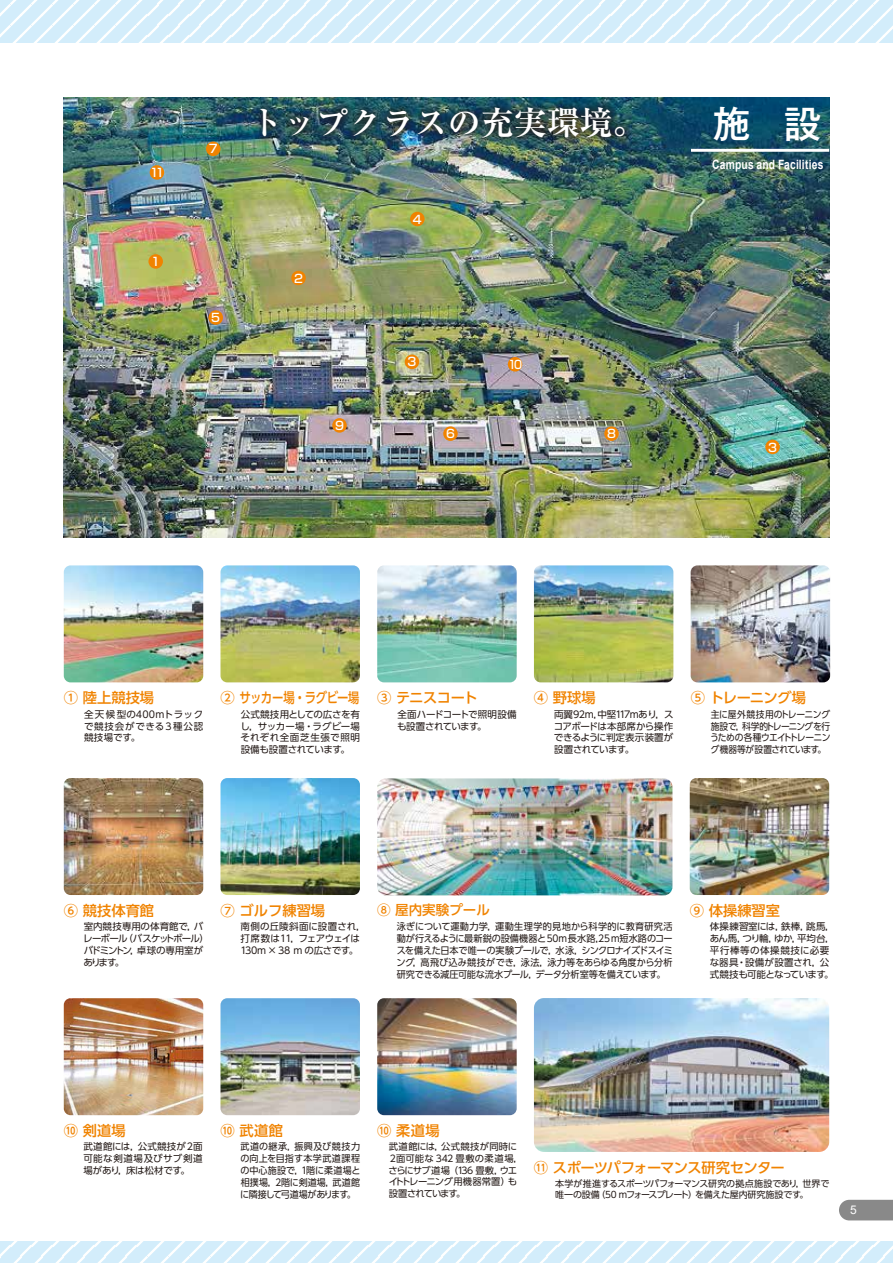
<style>
.page{position:relative;width:893px;height:1263px;background:#fff}
.page>*{position:absolute;margin:0;border:0;box-sizing:border-box;transform-origin:0 0}
.t1{font:500 37.05px "Gothic MB101 Pr 6";color:#fff}
.t2{font:700 33px "Ryumin Pr 6";color:#fff}
.t3{font:500 14.25px "UD Shin Go Pr 6";letter-spacing:-.015em;color:#f08300}
.t4{font:500 14.25px "UD Shin Go Pr 6";letter-spacing:-.045em;color:#f08300}
.t5{font:500 14.25px "UD Shin Go Pr 6";letter-spacing:-.04em;color:#f08300}
.t6{font:500 13.5px "UD Shin Go Pr 6";color:#f08300}
.t7{font:700 12.9px "Arial";letter-spacing:.015em;color:#fff;scale:.8 1}
.t8{font:12px "Arial";color:#fff}
.t9{font:500 11.7px "Shin Go Pr 6";color:#fff}
.t10{font:500 11.7px "Shin Go Pr 6";color:#fff;scale:.9 1}
.t11{font:9.45px/11.9px "UD Shin Go Pr 6";letter-spacing:-.02em;color:#221815;text-align:justify}
.t12{font:9.45px/11.9px "UD Shin Go Pr 6";letter-spacing:-.02em;color:#221815;text-align:justify;scale:.96 1}
.t13{font:9.45px/11.9px "UD Shin Go Pr 6";color:#221815}
.t14{font:9.45px/11.9px "UD Shin Go Pr 6";letter-spacing:-.02em;color:#221815;text-align:justify;scale:.95 1}
.t15{font:9.45px/11.9px "UD Shin Go Pr 6";letter-spacing:-.02em;color:#221815;text-align:justify;scale:.92 1}
.t16{font:9.45px/11.9px "UD Shin Go Pr 6";letter-spacing:-.065em;color:#221815}
.t17{font:9.45px/11.9px "UD Shin Go Pr 6";letter-spacing:-.045em;color:#221815}
.t18{font:9.3px/11.7px "UD Shin Go Pr 6";letter-spacing:-.035em;color:#221815}
.t19{font:9px/11.2px "UD Shin Go Pr 6";letter-spacing:-.035em;color:#221815}
.s1{font-size:13.95px}
</style>
<div class="page">
<img style="left:64px;top:98px;width:765px;height:440px">
<div style="left:148px;top:254px;width:15px;height:15px;background:#f08300;border-radius:50%"></div>
<div style="left:443px;top:426px;width:15px;height:15px;background:#f08300;border-radius:50%"></div>
<div style="left:291px;top:271px;width:15px;height:14px;background:#f08300;border-radius:50%"></div>
<div style="left:206px;top:142px;width:14px;height:14px;background:#f08300;border-radius:50%"></div>
<div style="left:765px;top:440px;width:15px;height:14px;background:#f08300;border-radius:50%"></div>
<div style="left:405px;top:355px;width:14px;height:14px;background:#f08300;border-radius:50%"></div>
<div style="left:604px;top:426px;width:15px;height:15px;background:#f08300;border-radius:50%"></div>
<div style="left:410px;top:212px;width:15px;height:14px;background:#f08300;border-radius:50%"></div>
<div style="left:332px;top:418px;width:15px;height:15px;background:#f08300;border-radius:50%"></div>
<div style="left:208px;top:310px;width:15px;height:15px;background:#f08300;border-radius:50%"></div>
<div style="left:508px;top:357px;width:14px;height:15px;background:#f08300;border-radius:50%"></div>
<div style="left:150px;top:165px;width:14px;height:15px;background:#f08300;border-radius:50%"></div>
<img style="left:690px;top:778px;width:139px;height:117px">
<img style="left:64px;top:778px;width:139px;height:117px">
<img style="left:220px;top:778px;width:140px;height:117px">
<img style="left:534px;top:998px;width:295px;height:154px">
<img style="left:64px;top:565px;width:139px;height:117px">
<img style="left:534px;top:565px;width:139px;height:117px">
<img style="left:220px;top:565px;width:140px;height:117px">
<img style="left:691px;top:565px;width:139px;height:117px">
<img style="left:377px;top:565px;width:140px;height:117px">
<img style="left:64px;top:998px;width:139px;height:117px">
<img style="left:220px;top:998px;width:140px;height:117px">
<img style="left:377px;top:998px;width:140px;height:117px">
<img style="left:377px;top:778px;width:295px;height:117px">
<hr style="left:691px;top:149px;width:138px;height:3px;background:#fff">
<div style="left:252px;top:98px;width:381px;height:48px;background:#221815;opacity:.75"></div>
<svg style="left:0;top:0;width:893px;height:43px;background:#d9effb"></svg>
<svg style="left:0;top:1242px;width:893px;height:21px;background:#d9effb"></svg>
<svg style="left:839px;top:1200px;width:54px;height:20px"></svg>
<p class="t9" style="left:150px;top:163px;width:16px">11</p>
<p class="t9" style="left:151px;top:252px;width:10px">1</p>
<p class="t9" style="left:209px;top:139px;width:10px">7</p>
<p class="t9" style="left:211px;top:308px;width:10px">5</p>
<h2 class="t2" style="left:250px;top:97px;width:398px">トップクラスの充実環境。</h2>
<p class="t9" style="left:294px;top:269px;width:10px">2</p>
<p class="t9" style="left:335px;top:416px;width:10px">9</p>
<p class="t9" style="left:413px;top:210px;width:10px">4</p>
<p class="t9" style="left:408px;top:352px;width:10px">3</p>
<p class="t9" style="left:446px;top:424px;width:10px">6</p>
<p class="t10" style="left:508px;top:355px;width:17px">10</p>
<p class="t9" style="left:607px;top:424px;width:10px">8</p>
<h1 class="t1" style="left:713px;top:93px;width:110px">施　設</h1>
<h3 class="t7" style="left:712px;top:155px;width:140px">Campus and Facilities</h3>
<p class="t9" style="left:768px;top:437px;width:10px">3</p>
<h3 class="t3" style="left:64px;top:686px;width:92px">① 陸上競技場</h3>
<p class="t11" style="left:84px;top:708px;width:121px">全天候型の400mトラックで競技会ができる３種公認競技場です。</p>
<h3 class="t3" style="left:220px;top:686px;width:141px">② サッカー場・ラグビー<span class="s1">場</span></h3>
<p class="t11" style="left:240px;top:708px;width:121px">公式競技用としての広さを有し，サッカー場・ラグビー場それぞれ全面芝生張で照明設備も設置されています。</p>
<h3 class="t3" style="left:377px;top:686px;width:102px">③ テニスコート</h3>
<p class="t17" style="left:397px;top:708px;width:121px">全面ハードコートで照明設備も設置されています。</p>
<h3 class="t3" style="left:534px;top:686px;width:63px">④ 野球場</h3>
<p class="t11" style="left:554px;top:708px;width:121px">両翼92m，中堅117mあり，スコアボードは本部席から操作できるように判定表示装置が設置されています。</p>
<h3 class="t5" style="left:691px;top:686px;width:117px">⑤ トレーニング場</h3>
<p class="t15" style="left:710px;top:708px;width:132px">主に屋外競技用のトレーニング施設で，科学的トレーニングを行うための各種ウエイトトレーニング機器等が設置されています。</p>
<h3 class="t3" style="left:64px;top:899px;width:92px">⑥ 競技体育館</h3>
<p class="t16" style="left:83px;top:920px;width:127px">室内競技専用の体育館で，バレーボール（バスケットボール）バドミントン，卓球の専用室があります。</p>
<h3 class="t3" style="left:220px;top:899px;width:106px">⑦ ゴルフ練習場</h3>
<p class="t11" style="left:240px;top:920px;width:127px;text-align:left">南側の丘陵斜面に設置され，打席数は１１，フェアウェイは<br>130m×38 m の広さです。</p>
<h3 class="t6" style="left:377px;top:899px;width:114px">⑧ 屋内実験プール</h3>
<p class="t12" style="left:397px;top:920px;width:289px">泳ぎについて運動力学，運動生理学的見地から科学的に教育研究活動が行えるように最新鋭の設備機器と50m長水路，25ｍ短水路のコースを備えた日本で唯一の実験プールで，水泳，シンクロナイズドスイミング，高飛び込み競技ができ，泳法，泳力等をあらゆる角度から分析研究できる減圧可能な流水プール，データ分析室等を備えています。</p>
<h3 class="t3" style="left:690px;top:899px;width:92px">⑨ 体操練習室</h3>
<p class="t13" style="left:710px;top:920px;width:127px">体操練習室には，鉄棒，跳馬，あん馬，つり輪，ゆか，平均台，平行棒等の体操競技に必要な器具・設備が設置され，公式競技も可能となっています。</p>
<h3 class="t3" style="left:64px;top:1119px;width:63px">⑩ 剣道場</h3>
<p class="t11" style="left:83px;top:1141px;width:121px">武道館には，公式競技が２面可能な剣道場及びサブ剣道場があり，床は松材です。</p>
<h3 class="t3" style="left:220px;top:1119px;width:64px">⑩ 武道館</h3>
<p class="t14" style="left:240px;top:1141px;width:128px">武道の継承，振興及び競技力の向上を目指す本学武道課程の中心施設で，１階に柔道場と相撲場，２階に剣道場，武道館に隣接して弓道場があります。</p>
<h3 class="t3" style="left:377px;top:1119px;width:64px">⑩ 柔道場</h3>
<p class="t18" style="left:388px;top:1140px;width:136px">武道館には，公式競技が同時に<br>２面可能な 342 畳敷の柔道場，さらにサブ道場（136 畳敷，ウエイトトレーニング用機器常置）も設置されています。</p>
<h3 class="t4" style="left:534px;top:1156px;width:252px">⑪ スポーツパフォーマンス研究センター</h3>
<p class="t19" style="left:555px;top:1177px;width:276px">本学が推進するスポーツパフォーマンス研究の拠点施設であり，世界で唯一の設備（50 ｍフォースプレート）を備えた屋内研究施設です。</p>
<p class="t8" style="left:850px;top:1202px;width:8px">5</p>
</div>
